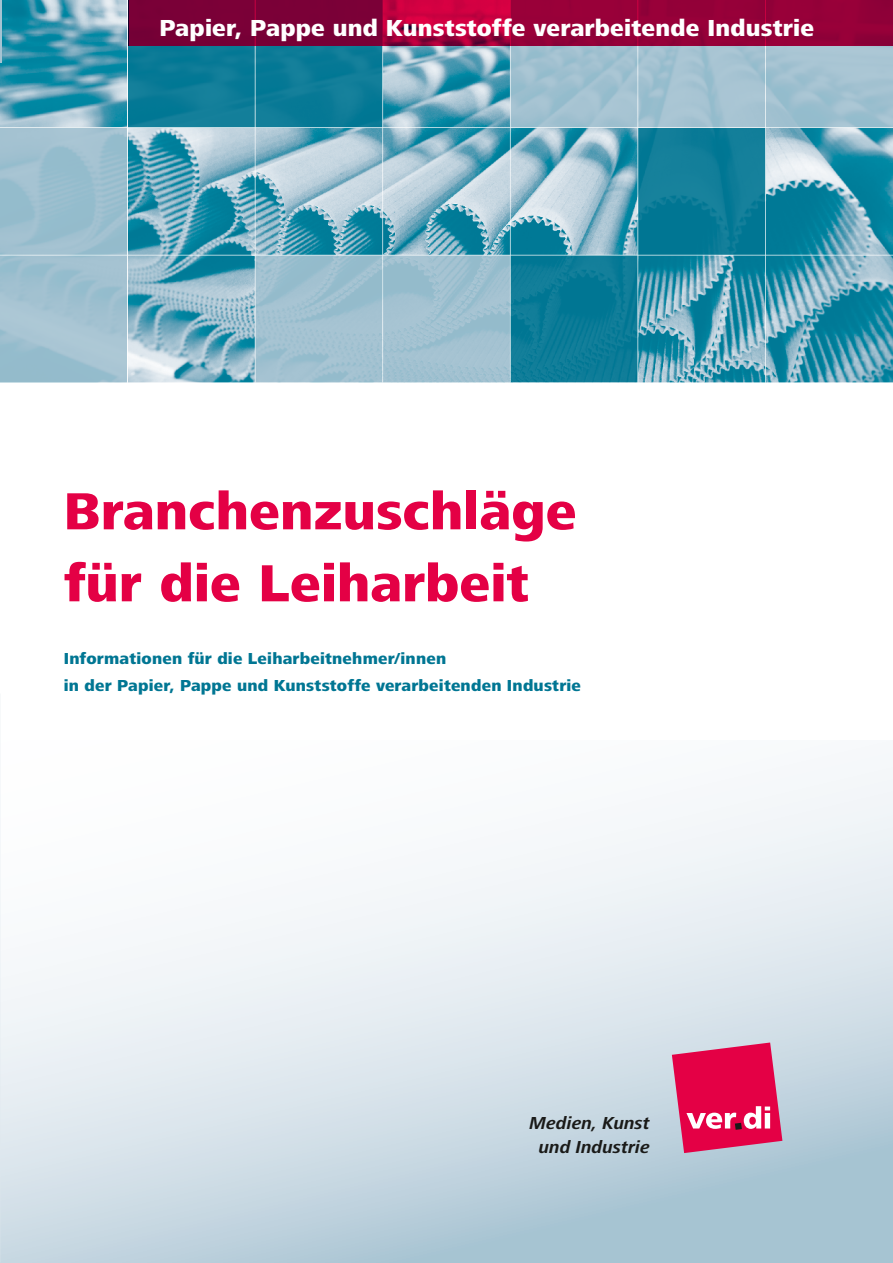
<style>
.page{position:relative;width:893px;height:1263px;background:#fff}
.page>*{position:absolute;margin:0;border:0;box-sizing:border-box;transform-origin:0 0}
.t1{font:800 54px/72px "Frutiger Next LT";letter-spacing:.005em;color:#e40045}
.t2{font:800 24px "Frutiger Next LT";letter-spacing:.01em;color:#fff}
.t3{font:italic 700 18px/24px "Frutiger Next LT";color:#1a1a18;text-align:center}
.t4{font:800 16.5px/27px "Frutiger Next LT";letter-spacing:.01em;color:#007693}
</style>
<div class="page">
<svg style="left:0;top:767px;width:893px;height:496px"></svg>
<img style="left:0;top:0;width:893px;height:382px">
<div style="left:0;top:128px;width:128px;height:127px;background:#9cbece"></div>
<div style="left:255px;top:255px;width:128px;height:128px;background:linear-gradient(to right,#a0c1d0,#9ec0cf)"></div>
<div style="left:383px;top:255px;width:127px;height:128px;background:linear-gradient(to right,#a0c0d0,#9fc0d0)"></div>
<div style="left:510px;top:255px;width:128px;height:128px;background:linear-gradient(to right,#0b7b97,#097a96)"></div>
<div style="left:638px;top:128px;width:127px;height:127px;background:linear-gradient(to right,#0a7b97,#0d7c98)"></div>
<div style="left:638px;top:0;width:127px;height:128px;background:#a5c3d2"></div>
<div style="left:510px;top:0;width:128px;height:128px;background:#a5c3d2"></div>
<div style="left:0;top:255px;width:128px;height:128px;background:linear-gradient(to bottom,#a2c1d1,#9fc1d0)"></div>
<div style="left:128px;top:0;width:127px;height:128px;background:#0b7a97"></div>
<div style="left:255px;top:0;width:128px;height:128px;background:#0b7a96"></div>
<div style="left:765px;top:0;width:128px;height:128px;background:#a5c3d2"></div>
<hr style="left:0;top:127px;width:893px;height:1px;background:#fff">
<hr style="left:0;top:255px;width:893px;height:1px;background:#fff">
<hr style="left:0;top:382px;width:893px;height:1px;background:#fff">
<hr style="left:127px;top:0;width:1px;height:412px;background:#fff">
<hr style="left:765px;top:0;width:1px;height:412px;background:#fff">
<hr style="left:382px;top:0;width:1px;height:383px;background:#fff">
<hr style="left:255px;top:0;width:1px;height:383px;background:#fff">
<hr style="left:637px;top:0;width:1px;height:412px;background:#fff">
<hr style="left:510px;top:0;width:1px;height:383px;background:#fff">
<svg style="left:672px;top:1042px;width:110px;height:111px;background:#de3a6f"></svg>
<svg style="left:128px;top:0;width:765px;height:46px;background:#920038"></svg>
<hr style="left:0;top:0;width:2px;height:63px;background:#a5c3d2">
<h2 class="t2" style="left:159px;top:14px;width:656px">Papier, Pappe und Kunststoffe verarbeitende Industrie</h2>
<h1 class="t1" style="left:64px;top:475px;width:514px">Branchenzuschläge für die Leiharbeit</h1>
<p class="t4" style="left:64px;top:645px;width:519px">Informationen für die Leiharbeitnehmer/innen<br>in der Papier, Pappe und Kunststoffe verarbeitenden Industrie</p>
<p class="t3" style="left:530px;top:1110px;width:122px">Medien, Kunst und Industrie</p>
</div>
